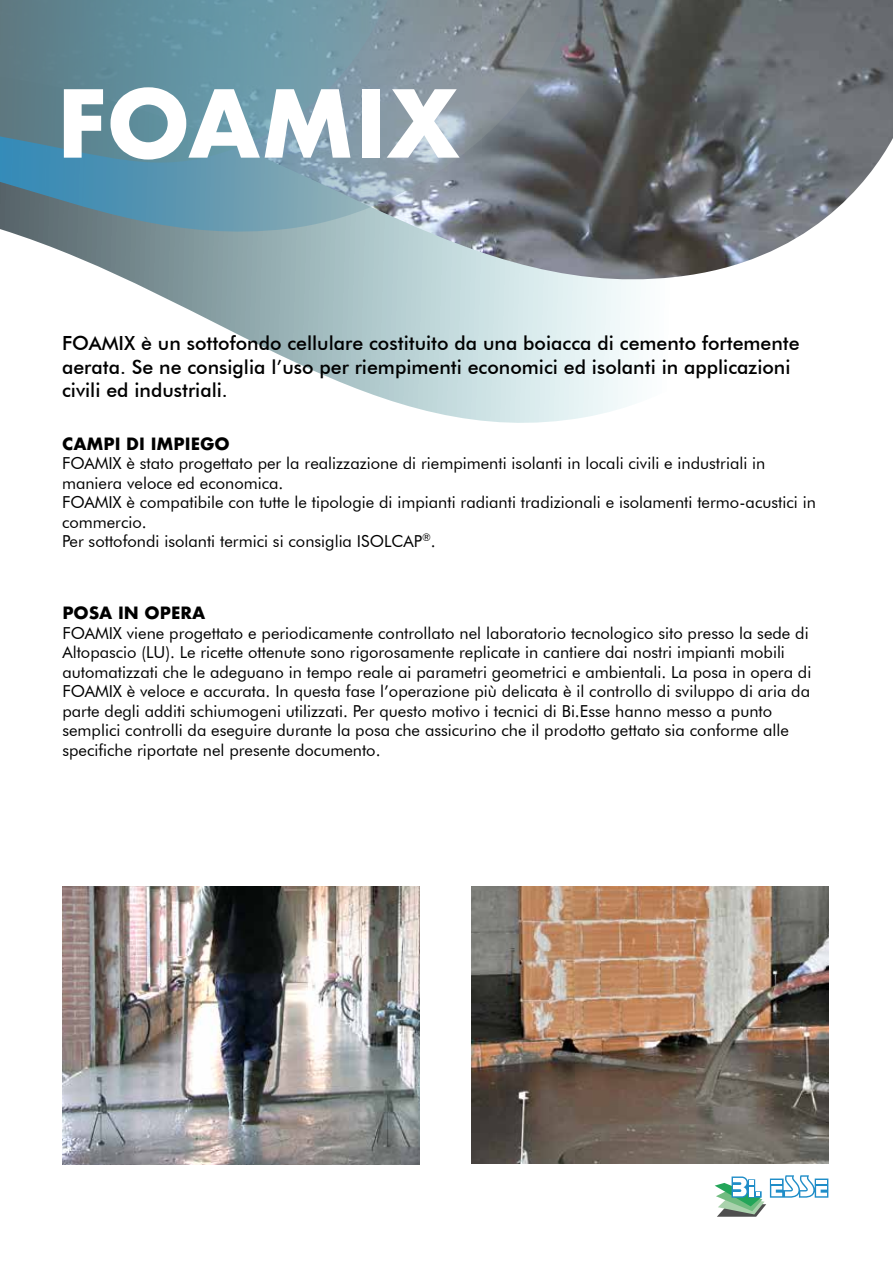
<style>
.page{position:relative;width:893px;height:1263px;background:#fff}
.page>*{position:absolute;margin:0;border:0;box-sizing:border-box;transform-origin:0 0}
.t1{font:700 90.75px "Futura";color:#fff}
.t2{font:500 19.5px/23.4px "Futura BT";color:#000}
.t3{font:16.5px/19.5px "Futura BT";color:#000}
.t4{font:700 16.5px "Futura";color:#000}
</style>
<div class="page">
<svg style="left:134px;top:283px;width:502px;height:140px"></svg>
<img style="left:38px;top:0;width:855px;height:283px">
<svg style="left:0;top:0;width:570px;height:242px;background:#7c919c"></svg>
<svg style="left:0;top:0;width:388px;height:175px;background:#6791a1"></svg>
<img style="left:63px;top:886px;width:356px;height:278px">
<img style="left:471px;top:886px;width:357px;height:277px">
<svg style="left:715px;top:1175px;width:113px;height:42px"></svg>
<h1 class="t1" style="left:57px;top:58px;width:404px">FOAMIX</h1>
<p class="t2" style="left:62px;top:331px;width:739px">FOAMIX è un sottofondo cellulare costituito da una boiacca di cemento fortemente aerata. Se ne consiglia l’uso per riempimenti economici ed isolanti in applicazioni civili ed industriali.</p>
<p class="t4" style="left:62px;top:432px;width:169px">CAMPI DI IMPIEGO</p>
<p class="t3" style="left:62px;top:453px;width:755px">FOAMIX è stato progettato per la realizzazione di riempimenti isolanti in locali civili e industriali in maniera veloce ed economica.<br>FOAMIX è compatibile con tutte le tipologie di impianti radianti tradizionali e isolamenti termo-acustici in commercio.<br>Per sottofondi isolanti termici si consiglia ISOLCAP<sup>®</sup>.</p>
<p class="t4" style="left:62px;top:601px;width:144px">POSA IN OPERA</p>
<p class="t3" style="left:62px;top:623px;width:750px">FOAMIX viene progettato e periodicamente controllato nel laboratorio tecnologico sito presso la sede di Altopascio (LU). Le ricette ottenute sono rigorosamente replicate in cantiere dai nostri impianti mobili automatizzati che le adeguano in tempo reale ai parametri geometrici e ambientali. La posa in opera di FOAMIX è veloce e accurata. In questa fase l’operazione più delicata è il controllo di sviluppo di aria da parte degli additi schiumogeni utilizzati. Per questo motivo i tecnici di Bi.Esse hanno messo a punto semplici controlli da eseguire durante la posa che assicurino che il prodotto gettato sia conforme alle specifiche riportate nel presente documento.</p>
</div>
